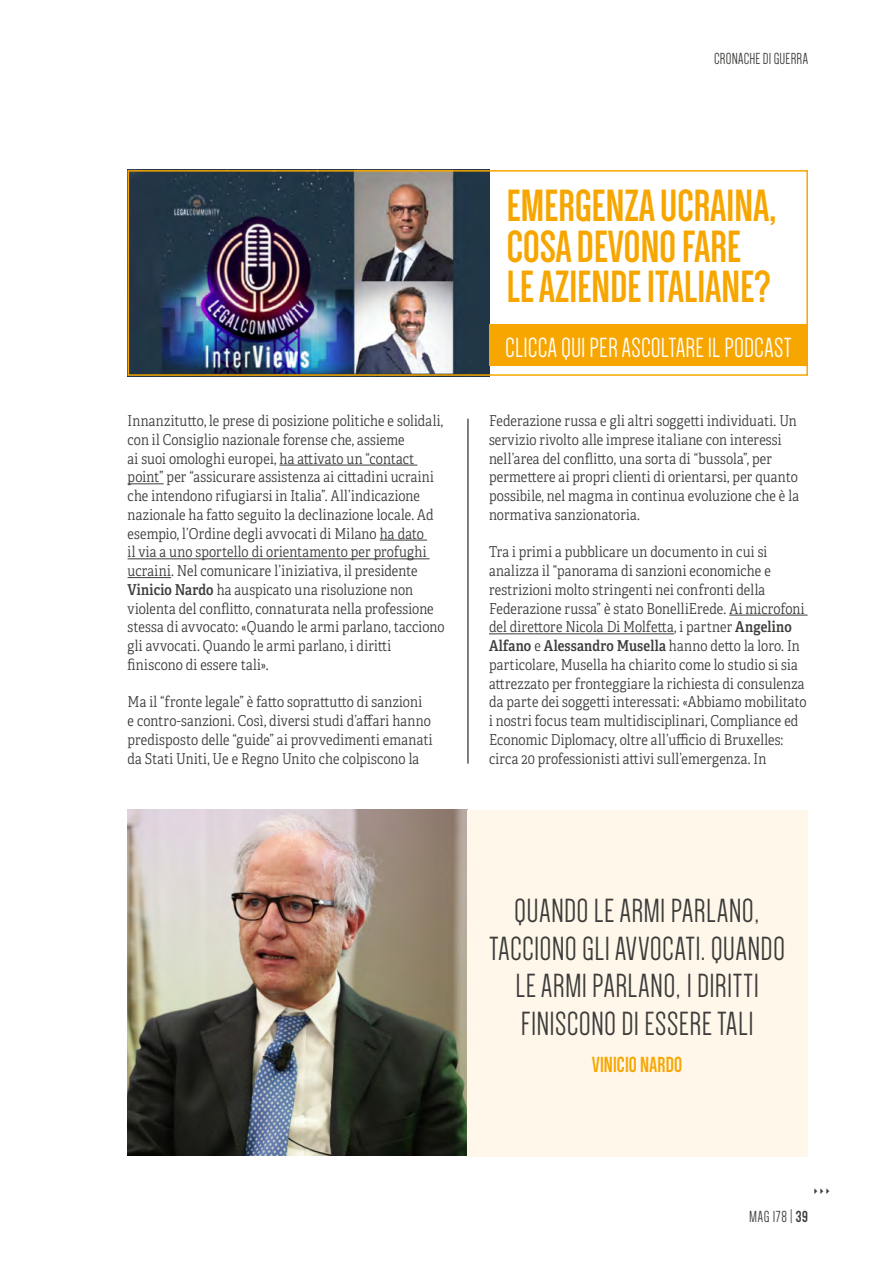
<style>
.page{position:relative;width:893px;height:1263px;background:#fff}
.page>*{position:absolute;margin:0;border:0;box-sizing:border-box;transform-origin:0 0}
.t1{font:700 46.5px/40.5px "Dense";letter-spacing:.005em;color:#f7a600}
.t2{font:34.5px/37.5px "Dense";letter-spacing:.01em;color:#3c3c3b;text-align:center}
.t3{font:28.5px "Dense";letter-spacing:.01em;color:#fff}
.t4{font:700 22.5px "Dense";letter-spacing:.01em;color:#f7a600}
.t5{font:16.5px "Dense";letter-spacing:.01em;color:#3c3c3b}
.t6{font:15px/18.8px "Adelle Condensed Lt";letter-spacing:.01em;color:#3c3c3b}
.t7{font:15px "Adelle Condensed Sb";letter-spacing:.015em;color:#3c3c3b}
.t8{font:9px "Webdings";color:#3c3c3b}
.s1{font-family:"Adelle Condensed Sb"}
.s2{font-family:"Adelle Condensed Lt"}
.s3{font-weight:700}
</style>
<div class="page">
<img style="left:127px;top:170px;width:362px;height:206px">
<div style="left:128px;top:170px;width:680px;height:206px;border:2px solid #f7a600"></div>
<hr style="left:729px;top:615px;width:79px;height:1px;background:#3c3c3b">
<hr style="left:489px;top:633px;width:185px;height:1px;background:#3c3c3b">
<hr style="left:279px;top:465px;width:138px;height:1px;background:#3c3c3b">
<hr style="left:128px;top:483px;width:36px;height:1px;background:#3c3c3b">
<hr style="left:380px;top:540px;width:47px;height:1px;background:#3c3c3b">
<hr style="left:128px;top:558px;width:302px;height:1px;background:#3c3c3b">
<hr style="left:128px;top:577px;width:43px;height:1px;background:#3c3c3b">
<img style="left:128px;top:809px;width:339px;height:347px">
<div style="left:467px;top:810px;width:340px;height:347px;background:#fff7ea"></div>
<div style="left:489px;top:324px;width:319px;height:42px;background:#f7a600"></div>
<hr style="left:468px;top:419px;width:1px;height:345px;background:#000">
<p class="t5" style="left:714px;top:50px;width:95px">CRONACHE DI GUERRA</p>
<p class="t6" style="left:128px;top:411px;width:318px">Innanzitutto, le prese di posizione politiche e solidali, con il Consiglio nazionale forense che, assieme<br>ai suoi omologhi europei, ha attivato un “contact point” per “assicurare assistenza ai cittadini ucraini che intendono rifugiarsi in Italia”. All’indicazione nazionale ha fatto seguito la declinazione locale. Ad esempio, l’Ordine degli avvocati di Milano ha dato<br>il via a uno sportello di orientamento per profughi ucraini. Nel comunicare l’iniziativa, il presidente <span class="s1">Vinicio Nardo</span> ha auspicato una risoluzione non violenta del conflitto, connaturata nella professione stessa di avvocato: «Quando le armi parlano, tacciono gli avvocati. Quando le armi parlano, i diritti finiscono di essere tali».</p>
<p class="t6" style="left:128px;top:692px;width:307px">Ma il “fronte legale” è fatto soprattutto di sanzioni<br>e contro-sanzioni. Così, diversi studi d’affari hanno predisposto delle “guide” ai provvedimenti emanati da Stati Uniti, Ue e Regno Unito che colpiscono la</p>
<h1 class="t1" style="left:507px;top:186px;width:271px">EMERGENZA UCRAINA,<br>COSA DEVONO FARE<br>LE AZIENDE ITALIANE?</h1>
<h3 class="t3" style="left:505px;top:333px;width:288px">CLICCA QUI PER ASCOLTARE IL PODCAST</h3>
<p class="t6" style="left:489px;top:411px;width:312px">Federazione russa e gli altri soggetti individuati. Un servizio rivolto alle imprese italiane con interessi nell’area del conflitto, una sorta di “bussola”, per permettere ai propri clienti di orientarsi, per quanto possibile, nel magma in continua evoluzione che è la normativa sanzionatoria.</p>
<p class="t6" style="left:489px;top:542px;width:317px">Tra i primi a pubblicare un documento in cui si analizza il “panorama di sanzioni economiche e restrizioni molto stringenti nei confronti della Federazione russa” è stato BonelliErede. Ai microfoni del direttore Nicola Di Molfetta, i partner <span class="s1">Angelino</span></p>
<p class="t7" style="left:489px;top:635px;width:312px">Alfano <span class="s2">e</span> Alessandro Musella <span class="s2">hanno detto la loro. In</span></p>
<p class="t6" style="left:489px;top:655px;width:319px">particolare, Musella ha chiarito come lo studio si sia attrezzato per fronteggiare la richiesta di consulenza da parte dei soggetti interessati: «Abbiamo mobilitato i nostri focus team multidisciplinari, Compliance ed Economic Diplomacy, oltre all’ufficio di Bruxelles: circa 20 professionisti attivi sull’emergenza. In</p>
<h2 class="t2" style="left:489px;top:892px;width:297px">QUANDO LE ARMI PARLANO,<br>TACCIONO GLI AVVOCATI. QUANDO<br>LE ARMI PARLANO, I DIRITTI<br>FINISCONO DI ESSERE TALI</h2>
<h3 class="t4" style="left:592px;top:1054px;width:92px">VINICIO NARDO</h3>
<p class="t8" style="left:811px;top:1186px;width:22px">✔✔✔</p>
<p class="t5" style="left:749px;top:1208px;width:60px">MAG 178 | <span class="s3">39</span></p>
</div>
